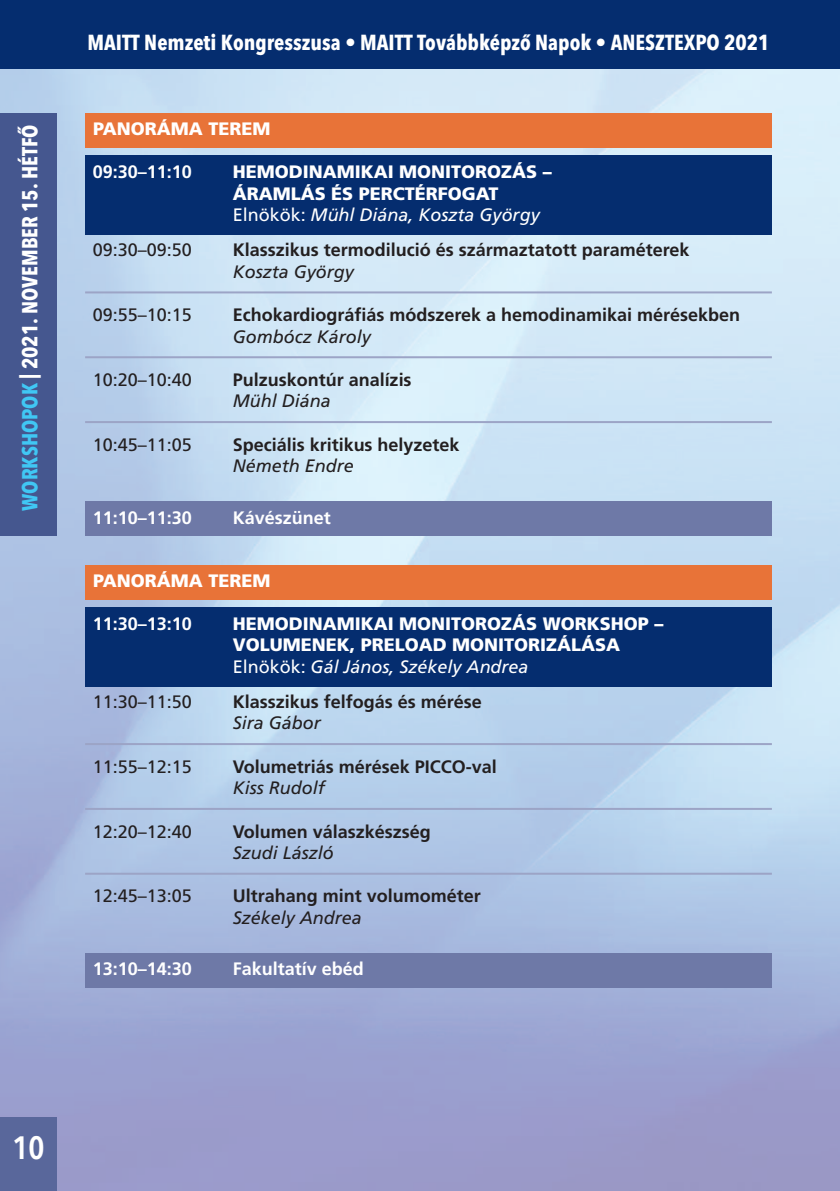
<style>
.page{position:relative;width:840px;height:1191px;background:#fff}
.page>*{position:absolute;margin:0;border:0;box-sizing:border-box;transform-origin:0 0}
.t1{font:600 32px "Avenir Next Condensed";color:#fff}
.t2{font:700 21.6px "Avenir Next Condensed";color:#fff}
.t3{font:18px "Frutiger M Medium";color:#231f20}
.t4{font:700 18px/21.6px "Frutiger M";color:#fff}
.t5{font:18px "Frutiger M";color:#231f20}
.t6{font:italic 18px "Frutiger M";color:#231f20}
.t7{font:18px "Frutiger M Medium";color:#fff}
.s1{color:#40c7f4}
.s2{font-weight:400}
.s3{font-weight:400;font-style:italic}
</style>
<div class="page">
<img style="left:0;top:68px;width:839px;height:1123px">
<div style="left:0;top:0;width:839px;height:68px;background:#052d6f"></div>
<div style="left:0;top:113px;width:57px;height:423px;background:#45578f"></div>
<div style="left:0;top:1117px;width:57px;height:74px;background:#59679b"></div>
<div style="left:85px;top:953px;width:686px;height:34px;background:#6e79a7"></div>
<hr style="left:85px;top:872px;width:686px;height:2px;background:#9ca4c6">
<hr style="left:85px;top:808px;width:686px;height:2px;background:#9ca4c6">
<hr style="left:85px;top:743px;width:686px;height:2px;background:#9ca4c6">
<div style="left:85px;top:607px;width:686px;height:79px;background:#052d6f"></div>
<div style="left:85px;top:565px;width:686px;height:34px;background:#e87338"></div>
<div style="left:85px;top:501px;width:686px;height:35px;background:#6e79a7"></div>
<hr style="left:85px;top:421px;width:686px;height:2px;background:#9ca4c6">
<hr style="left:85px;top:356px;width:686px;height:2px;background:#9ca4c6">
<hr style="left:85px;top:291px;width:686px;height:2px;background:#9ca4c6">
<div style="left:85px;top:155px;width:686px;height:80px;background:#052d6f"></div>
<div style="left:85px;top:113px;width:686px;height:34px;background:#e87338"></div>
<p class="t2" style="left:17px;top:511px;width:387px;rotate:-90deg"><span class="s1">WORKSHOPOK</span> | 2021. NOVEMBER 15. HÉTFŐ</p>
<p class="t2" style="left:87px;top:29px;width:683px">MAITT Nemzeti Kongresszusa • MAITT Továbbképző Napok • ANESZTEXPO 2021</p>
<p class="t4" style="left:93px;top:120px;width:179px">PANORÁMA TEREM</p>
<p class="t7" style="left:93px;top:165px;width:100px">09:30–11:10</p>
<p class="t4" style="left:232px;top:162px;width:320px">HEMODINAMIKAI MONITOROZÁS –<br>ÁRAMLÁS ÉS PERCTÉRFOGAT<br><span class="s2">Elnökök:</span> <span class="s3">Mühl Diána, Koszta György</span></p>
<p class="t5" style="left:93px;top:243px;width:100px">09:30–09:50</p>
<p class="t3" style="left:232px;top:243px;width:458px">Klasszikus termodilució és származtatott paraméterek</p>
<p class="t6" style="left:232px;top:264px;width:122px">Koszta György</p>
<p class="t5" style="left:93px;top:307px;width:100px">09:55–10:15</p>
<p class="t3" style="left:232px;top:307px;width:508px">Echokardiográfiás módszerek a hemodinamikai mérésekben</p>
<p class="t6" style="left:232px;top:329px;width:139px">Gombócz Károly</p>
<p class="t5" style="left:93px;top:372px;width:100px">10:20–10:40</p>
<p class="t3" style="left:232px;top:372px;width:180px">Pulzuskontúr analízis</p>
<p class="t6" style="left:232px;top:394px;width:99px">Mühl Diána</p>
<p class="t5" style="left:93px;top:437px;width:100px">10:45–11:05</p>
<p class="t3" style="left:232px;top:437px;width:228px">Speciális kritikus helyzetek</p>
<p class="t6" style="left:232px;top:459px;width:122px">Németh Endre</p>
<p class="t7" style="left:93px;top:510px;width:100px">11:10–11:30</p>
<p class="t7" style="left:232px;top:510px;width:99px">Kávészünet</p>
<p class="t4" style="left:93px;top:571px;width:179px">PANORÁMA TEREM</p>
<p class="t7" style="left:93px;top:616px;width:100px">11:30–13:10</p>
<p class="t4" style="left:232px;top:614px;width:432px">HEMODINAMIKAI MONITOROZÁS WORKSHOP –<br>VOLUMENEK, PRELOAD MONITORIZÁLÁSA<br><span class="s2">Elnökök:</span> <span class="s3">Gál János, Székely Andrea</span></p>
<p class="t5" style="left:93px;top:694px;width:100px">11:30–11:50</p>
<p class="t3" style="left:232px;top:694px;width:250px">Klasszikus felfogás és mérése</p>
<p class="t6" style="left:232px;top:716px;width:89px">Sira Gábor</p>
<p class="t5" style="left:93px;top:759px;width:100px">11:55–12:15</p>
<p class="t3" style="left:232px;top:759px;width:265px">Volumetriás mérések PICCO-val</p>
<p class="t6" style="left:232px;top:781px;width:93px">Kiss Rudolf</p>
<p class="t5" style="left:93px;top:824px;width:100px">12:20–12:40</p>
<p class="t3" style="left:232px;top:824px;width:199px">Volumen válaszkészség</p>
<p class="t6" style="left:232px;top:845px;width:102px">Szudi László</p>
<p class="t5" style="left:93px;top:889px;width:100px">12:45–13:05</p>
<p class="t3" style="left:232px;top:889px;width:249px">Ultrahang mint volumométer</p>
<p class="t6" style="left:232px;top:910px;width:130px">Székely Andrea</p>
<p class="t7" style="left:93px;top:961px;width:100px">13:10–14:30</p>
<p class="t7" style="left:232px;top:961px;width:132px">Fakultatív ebéd</p>
<h1 class="t1" style="left:12px;top:1120px;width:34px">10</h1>
</div>
